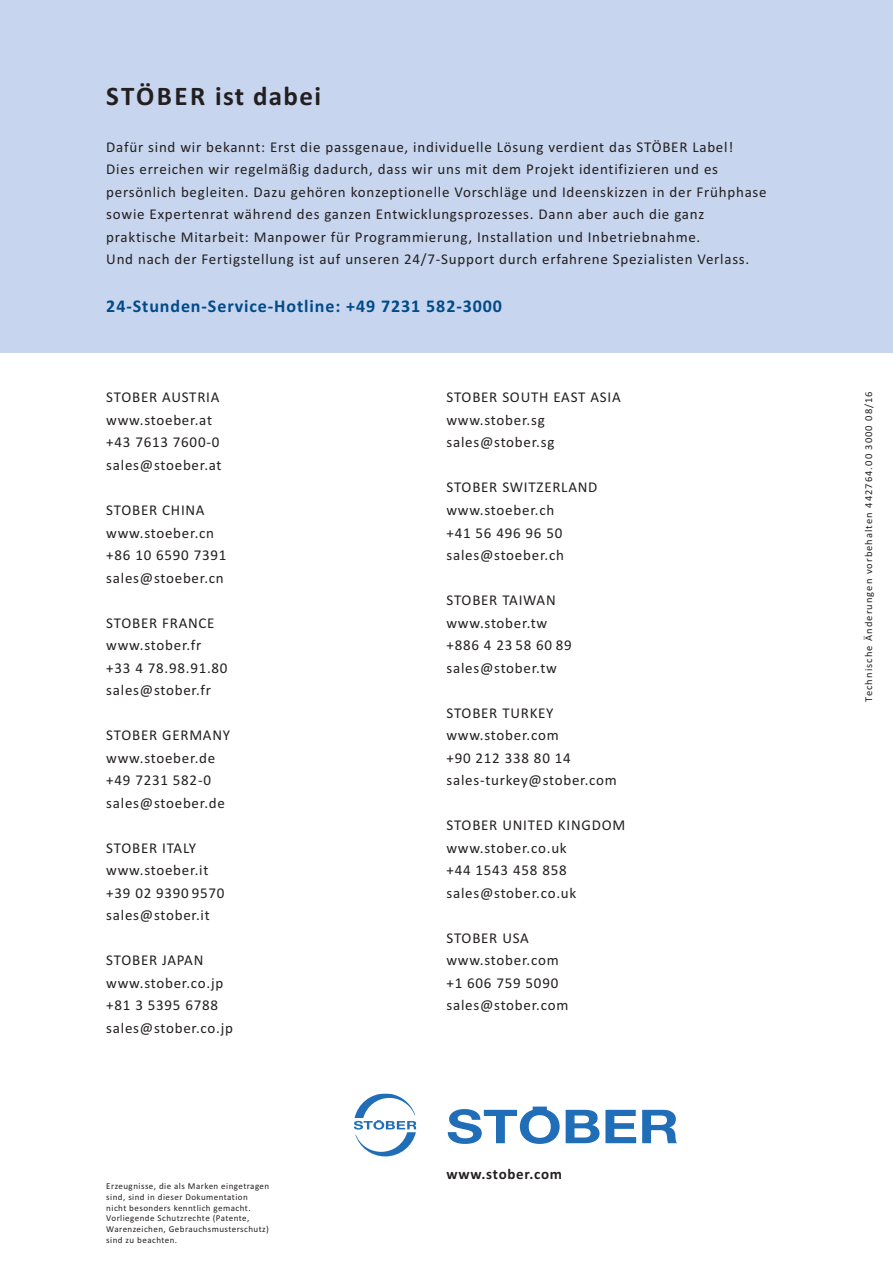
<style>
.page{position:relative;width:893px;height:1263px;background:#fff}
.page>*{position:absolute;margin:0;border:0;box-sizing:border-box;transform-origin:0 0}
.t1{font:700 27px "Calibri";letter-spacing:.05em;color:#231f20}
.t2{font:700 18px "Calibri";letter-spacing:.05em;color:#004b88}
.t3{font:15px/22.5px "Calibri";letter-spacing:.05em;color:#231f20}
.t4{font:700 15px "Calibri";letter-spacing:.05em;color:#231f20}
.t5{font:10.5px "Calibri";letter-spacing:.1em;color:#231f20}
.t6{font:9px/10.8px "Calibri";letter-spacing:.05em;color:#231f20}
</style>
<div class="page">
<div style="left:0;top:0;width:893px;height:353px;background:#c7d5ee"></div>
<svg style="left:448px;top:1106px;width:112px;height:38px"></svg>
<svg style="left:566px;top:1110px;width:33px;height:33px"></svg>
<svg style="left:605px;top:1110px;width:31px;height:33px"></svg>
<svg style="left:642px;top:1110px;width:35px;height:33px"></svg>
<svg style="left:354px;top:1093px;width:62px;height:63px"></svg>
<h1 class="t1" style="left:106px;top:87px;width:216px">STÖBER ist dabei</h1>
<p class="t3" style="left:106px;top:137px;width:662px">Dafür sind wir bekannt: Erst die passgenaue, individuelle Lösung verdient das STÖBER Label!<br>Dies erreichen wir regelmäßig dadurch, dass wir uns mit dem Projekt identifizieren und es persönlich begleiten. Dazu gehören konzeptionelle Vorschläge und Ideenskizzen in der Frühphase sowie Expertenrat während des ganzen Entwicklungsprozesses. Dann aber auch die ganz praktische Mitarbeit: Manpower für Programmierung, Installation und Inbetriebnahme.<br>Und nach der Fertigstellung ist auf unseren 24/7-Support durch erfahrene Spezialisten Verlass.</p>
<p class="t2" style="left:106px;top:300px;width:397px">24-Stunden-Service-Hotline: +49 7231 582-3000</p>
<p class="t3" style="left:106px;top:387px;width:117px">STOBER AUSTRIA www.stoeber.at +43 7613 7600-0 sales@stoeber.at</p>
<p class="t3" style="left:106px;top:500px;width:122px">STOBER CHINA www.stoeber.cn +86 10 6590 7391 sales@stoeber.cn</p>
<p class="t3" style="left:106px;top:612px;width:123px">STOBER FRANCE www.stober.fr +33 4 78.98.91.80 sales@stober.fr</p>
<p class="t3" style="left:106px;top:725px;width:125px">STOBER GERMANY www.stoeber.de +49 7231 582-0 sales@stoeber.de</p>
<p class="t3" style="left:106px;top:837px;width:120px">STOBER ITALY www.stoeber.it +39 02 9390 9570 sales@stober.it</p>
<p class="t3" style="left:106px;top:950px;width:128px">STOBER JAPAN www.stober.co.jp +81 3 5395 6788 sales@stober.co.jp</p>
<p class="t6" style="left:106px;top:1181px;width:164px">Erzeugnisse, die als Marken eingetragen sind, sind in dieser Dokumentation nicht besonders kenntlich gemacht.<br>Vorliegende Schutzrechte (Patente, Warenzeichen, Gebrauchsmusterschutz) sind zu beachten.</p>
<p class="t3" style="left:446px;top:387px;width:176px">STOBER SOUTH EAST ASIA www.stober.sg sales@stober.sg</p>
<p class="t3" style="left:446px;top:477px;width:152px">STOBER SWITZERLAND www.stoeber.ch<br>+41 56 496 96 50 sales@stoeber.ch</p>
<p class="t3" style="left:446px;top:590px;width:127px">STOBER TAIWAN www.stober.tw +886 4 23 58 60 89 sales@stober.tw</p>
<p class="t3" style="left:446px;top:702px;width:172px">STOBER TURKEY www.stober.com<br>+90 212 338 80 14 sales-turkey@stober.com</p>
<p class="t3" style="left:446px;top:815px;width:180px">STOBER UNITED KINGDOM www.stober.co.uk<br>+44 1543 458 858 sales@stober.co.uk</p>
<p class="t3" style="left:446px;top:927px;width:123px">STOBER USA www.stober.com +1 606 759 5090 sales@stober.com</p>
<p class="t4" style="left:446px;top:1168px;width:117px">www.stober.com</p>
<p class="t5" style="left:865px;top:701px;width:312px;rotate:-90deg">Technische Änderungen vorbehalten 442764.00 3000 08/16</p>
</div>
